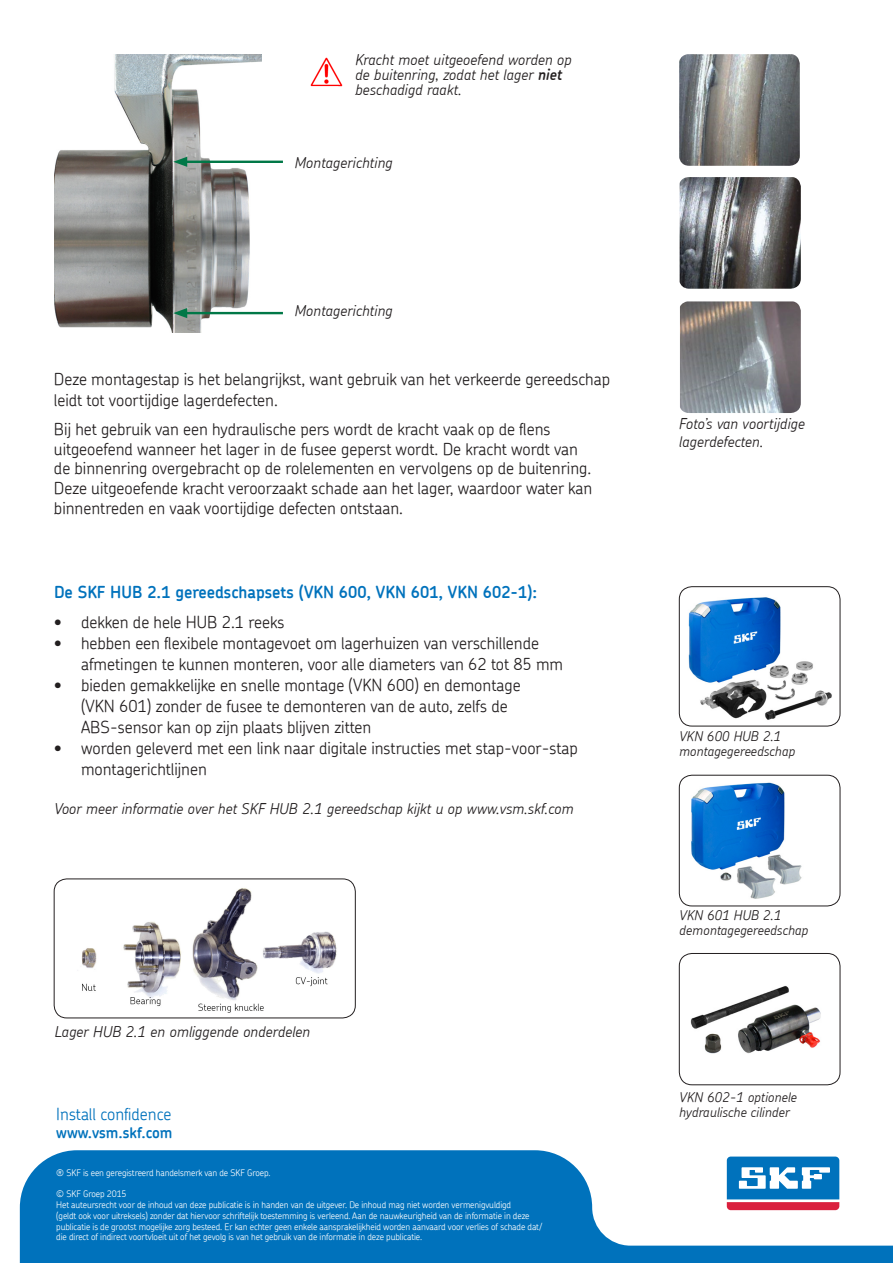
<style>
.page{position:relative;width:893px;height:1263px;background:#fff}
.page>*{position:absolute;margin:0;border:0;box-sizing:border-box;transform-origin:0 0}
.af_body{font:300 16.5px/21px "SKF Chevin";color:#231f20}
.ag_blue_heading{font:600 16.5px "SKF Chevin";color:#0072bc}
.t1{font:300 16.5px "SKF Chevin";color:#0072bc}
.ak_image_italic{font:italic 300 15px/15px "SKF Chevin";color:#231f20}
.al_image_italic_bigg{font:italic 300 15px/18px "SKF Chevin";color:#231f20}
.t2{font:600 15px "SKF Chevin";color:#0072bc}
.an_image_italic_smal{font:italic 300 13.5px/15px "SKF Chevin";color:#231f20}
.t3{font:300 9px/10.8px "SKF Chevin";letter-spacing:-.01em;color:#fff}
.s1{font-weight:600}
</style>
<div class="page">
<img style="left:310px;top:57px;width:33px;height:30px">
<img style="left:679px;top:54px;width:121px;height:112px">
<img style="left:680px;top:177px;width:121px;height:112px">
<img style="left:680px;top:301px;width:121px;height:112px">
<img style="left:679px;top:587px;width:161px;height:139px">
<div style="left:679px;top:586px;width:161px;height:140px;border:1px solid #231f20;border-radius:13px"></div>
<img style="left:679px;top:775px;width:161px;height:131px">
<div style="left:679px;top:775px;width:161px;height:131px;border:1px solid #231f20;border-radius:13px"></div>
<img style="left:679px;top:953px;width:161px;height:132px">
<div style="left:679px;top:953px;width:161px;height:132px;border:1px solid #231f20;border-radius:13px"></div>
<img style="left:61px;top:879px;width:287px;height:139px">
<div style="left:54px;top:879px;width:301px;height:139px;border:1px solid #231f20;border-radius:13px"></div>
<svg style="left:20px;top:1150px;width:873px;height:113px;fill:#0072bc"></svg>
<svg style="left:724px;top:1154px;width:118px;height:59px"></svg>
<svg style="left:727px;top:1156px;width:112px;height:54px"></svg>
<img style="left:54px;top:54px;width:207px;height:279px">
<hr style="left:183px;top:161px;width:100px;height:2px;background:#017847">
<svg style="left:173px;top:157px;width:14px;height:10px"></svg>
<hr style="left:183px;top:312px;width:100px;height:2px;background:#017847">
<svg style="left:173px;top:308px;width:14px;height:10px"></svg>
<p class="ak_image_italic" style="left:355px;top:52px;width:218px">Kracht moet uitgeoefend worden op de buitenring, zodat het lager <span class="s1">niet </span>beschadigd raakt.</p>
<p class="ak_image_italic" style="left:294px;top:154px;width:100px">Montagerichting</p>
<p class="ak_image_italic" style="left:294px;top:303px;width:100px">Montagerichting</p>
<p class="af_body" style="left:54px;top:368px;width:558px">Deze montagestap is het belangrijkst, want gebruik van het verkeerde gereedschap leidt tot voortijdige lagerdefecten.</p>
<p class="af_body" style="left:54px;top:419px;width:540px;line-height:19.8px">Bij het gebruik van een hydraulische pers wordt de kracht vaak op de flens uitgeoefend wanneer het lager in de fusee geperst wordt. De kracht wordt van de binnenring overgebracht op de rolelementen en vervolgens op de buitenring.<br>Deze uitgeoefende kracht veroorzaakt schade aan het lager, waardoor water kan binnentreden en vaak voortijdige defecten ontstaan.</p>
<p class="ag_blue_heading" style="left:54px;top:581px;width:485px">De SKF HUB 2.1 gereedschapsets (VKN 600, VKN 601, VKN 602-1):</p>
<p class="af_body" style="left:54px;top:611px;width:232px">• dekken de hele HUB 2.1 reeks</p>
<p class="af_body" style="left:81px;top:632px;width:484px;text-indent:-27px">• hebben een flexibele montagevoet om lagerhuizen van verschillende afmetingen te kunnen monteren, voor alle diameters van 62 tot 85 mm</p>
<p class="af_body" style="left:81px;top:674px;width:441px;text-indent:-27px">• bieden gemakkelijke en snelle montage (VKN 600) en demontage (VKN 601) zonder de fusee te demonteren van de auto, zelfs de<br>ABS-sensor kan op zijn plaats blijven zitten</p>
<p class="af_body" style="left:81px;top:737px;width:498px;text-indent:-27px">• worden geleverd met een link naar digitale instructies met stap-voor-stap montagerichtlijnen</p>
<p class="al_image_italic_bigg" style="left:54px;top:799px;width:521px">Voor meer informatie over het SKF HUB 2.1 gereedschap kijkt u op www.vsm.skf.com</p>
<p class="ak_image_italic" style="left:54px;top:1024px;width:257px">Lager HUB 2.1 en omliggende onderdelen</p>
<p class="t1" style="left:56px;top:1103px;width:117px">Install confidence</p>
<p class="t2" style="left:56px;top:1123px;width:118px">www.vsm.skf.com</p>
<p class="t3" style="left:56px;top:1167px;width:216px">® SKF is een geregistreerd handelsmerk van de SKF Groep.</p>
<p class="t3" style="left:56px;top:1188px;width:72px">© SKF Groep 2015</p>
<p class="t3" style="left:56px;top:1199px;width:487px">Het auteursrecht voor de inhoud van deze publicatie is in handen van de uitgever. De inhoud mag niet worden vermenigvuldigd<br>(geldt ook voor uitreksels) zonder dat hiervoor schriftelijk toestemming is verleend. Aan de nauwkeurigheid van de informatie in deze publicatie is de grootst mogelijke zorg besteed. Er kan echter geen enkele aansprakelijkheid worden aanvaard voor verlies of schade dat/ die direct of indirect voortvloeit uit of het gevolg is van het gebruik van de informatie in deze publicatie.</p>
<p class="al_image_italic_bigg" style="left:679px;top:415px;width:127px">Foto’s van voortijdige lagerdefecten.</p>
<p class="an_image_italic_smal" style="left:679px;top:729px;width:117px">VKN 600 HUB 2.1 montagegereedschap</p>
<p class="an_image_italic_smal" style="left:679px;top:908px;width:130px">VKN 601 HUB 2.1 demontagegereedschap</p>
<p class="an_image_italic_smal" style="left:679px;top:1089px;width:119px">VKN 602-1 optionele hydraulische cilinder</p>
</div>
